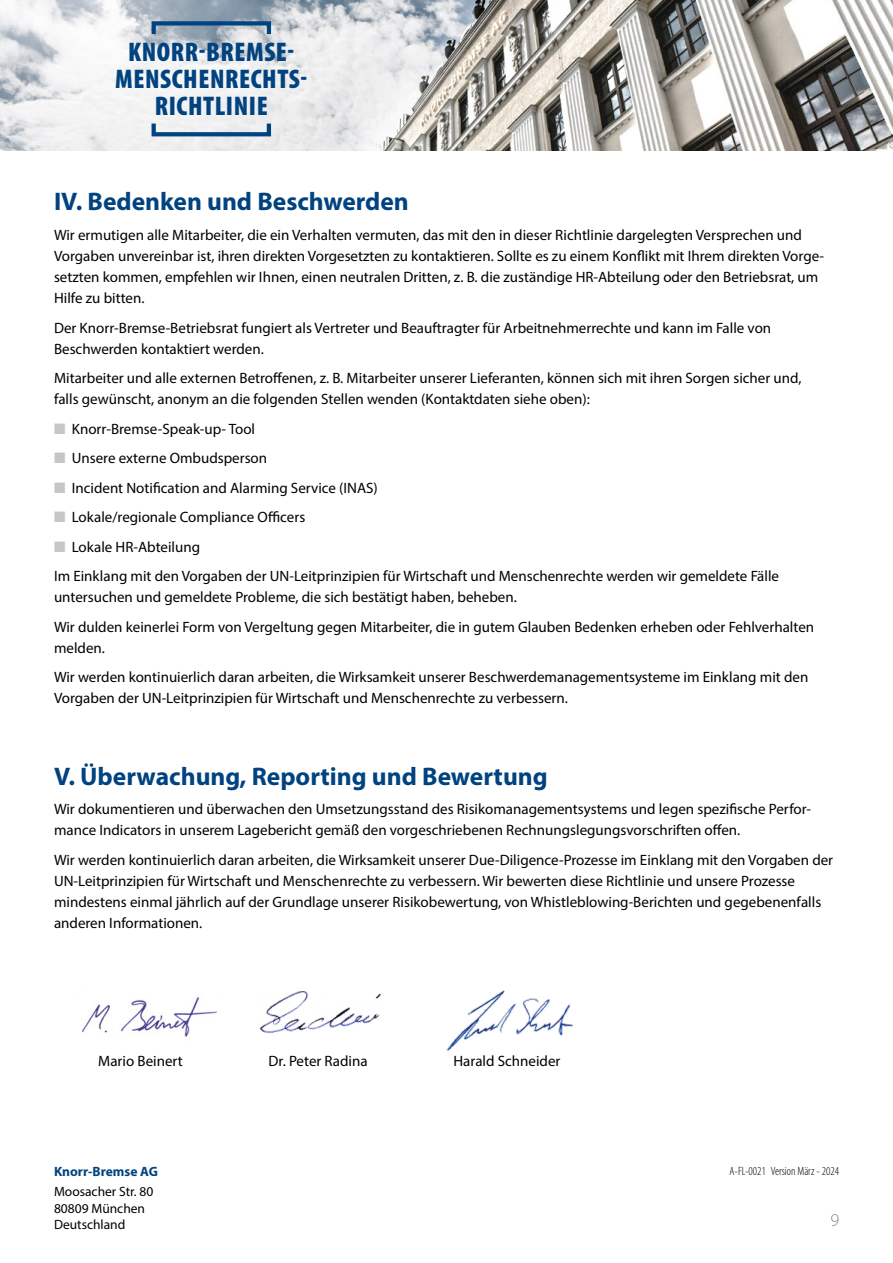
<style>
.page{position:relative;width:893px;height:1263px;background:#fff}
.page>*{position:absolute;margin:0;border:0;box-sizing:border-box;transform-origin:0 0}
.t1{font:900 condensed 27px/27px "Myriad Pro";letter-spacing:.02em;color:#004380;text-align:center}
.t2{font:700 25.5px "Myriad Pro";color:#004380}
.t3{font:300 18px "Myriad Pro";color:#878787}
.t4{font:15px/21px "Myriad Pro";color:#000}
.t5{font:13.5px/16.5px "Myriad Pro";color:#000}
.t6{font:700 13.5px "Myriad Pro";color:#004380}
.t7{font:300 condensed 12px "Myriad Pro";color:#000}
.s1{color:#c6c6c6}
</style>
<div class="page">
<img style="left:0;top:0;width:893px;height:151px">
<img style="left:259px;top:991px;width:122px;height:42px">
<img style="left:82px;top:997px;width:136px;height:40px">
<img style="left:446px;top:990px;width:127px;height:62px">
<div style="left:152px;top:121px;width:119px;height:15px;border:4px solid #004380"></div>
<div style="left:152px;top:21px;width:119px;height:15px;border:4px solid #004380"></div>
<h1 class="t1" style="left:115px;top:38px;width:194px">KNORR-BREMSE-<br>MENSCHENRECHTS-<br>RICHTLINIE</h1>
<h2 class="t2" style="left:54px;top:185px;width:356px">IV. Bedenken und Beschwerden</h2>
<p class="t4" style="left:54px;top:224px;width:772px">Wir ermutigen alle Mitarbeiter, die ein Verhalten vermuten, das mit den in dieser Richtlinie dargelegten Versprechen und Vorgaben unvereinbar ist, ihren direkten Vorgesetzten zu kontaktieren. Sollte es zu einem Konflikt mit Ihrem direkten Vorge&shy;setzten kommen, empfehlen wir Ihnen, einen neutralen Dritten, z. B. die zuständige HR-Abteilung oder den Betriebsrat, um Hilfe zu bitten.</p>
<p class="t4" style="left:54px;top:317px;width:719px">Der Knorr-Bremse-Betriebsrat fungiert als Vertreter und Beauftragter für Arbeitnehmerrechte und kann im Falle von<br>Beschwerden kontaktiert werden.</p>
<p class="t4" style="left:54px;top:367px;width:749px">Mitarbeiter und alle externen Betroffenen, z. B. Mitarbeiter unserer Lieferanten, können sich mit ihren Sorgen sicher und, falls gewünscht, anonym an die folgenden Stellen wenden (Kontaktdaten siehe oben):</p>
<p class="t4" style="left:54px;top:418px;width:203px"><span class="s1">■</span> Knorr-Bremse-Speak-up- Tool</p>
<p class="t4" style="left:54px;top:447px;width:215px"><span class="s1">■</span> Unsere externe Ombudsperson</p>
<p class="t4" style="left:54px;top:477px;width:325px"><span class="s1">■</span> Incident Notification and Alarming Service (INAS)</p>
<p class="t4" style="left:54px;top:506px;width:253px"><span class="s1">■</span> Lokale/regionale Compliance Officers</p>
<p class="t4" style="left:54px;top:531px;width:727px;line-height:29.5px"><span class="s1">■</span> Lokale HR-Abteilung<br>Im Einklang mit den Vorgaben der UN-Leitprinzipien für Wirtschaft und Menschenrechte werden wir gemeldete Fälle</p>
<p class="t4" style="left:54px;top:582px;width:762px;line-height:29.5px">untersuchen und gemeldete Probleme, die sich bestätigt haben, beheben.<br>Wir dulden keinerlei Form von Vergeltung gegen Mitarbeiter, die in gutem Glauben Bedenken erheben oder Fehlverhalten</p>
<p class="t4" style="left:54px;top:632px;width:756px;line-height:29.5px">melden.<br>Wir werden kontinuierlich daran arbeiten, die Wirksamkeit unserer Beschwerdemanagementsysteme im Einklang mit den</p>
<p class="t4" style="left:54px;top:687px;width:515px">Vorgaben der UN-Leitprinzipien für Wirtschaft und Menschenrechte zu verbessern.</p>
<h2 class="t2" style="left:54px;top:759px;width:495px">V. Überwachung, Reporting und Bewertung</h2>
<p class="t4" style="left:54px;top:798px;width:759px">Wir dokumentieren und überwachen den Umsetzungsstand des Risikomanagementsystems und legen spezifische Perfor&shy;mance Indicators in unserem Lagebericht gemäß den vorgeschriebenen Rechnungslegungsvorschriften offen.</p>
<p class="t4" style="left:54px;top:849px;width:781px">Wir werden kontinuierlich daran arbeiten, die Wirksamkeit unserer Due-Diligence-Prozesse im Einklang mit den Vorgaben der UN-Leitprinzipien für Wirtschaft und Menschenrechte zu verbessern. Wir bewerten diese Richtlinie und unsere Prozesse mindestens einmal jährlich auf der Grundlage unserer Risikobewertung, von Whistleblowing-Berichten und gegebenenfalls anderen Informationen.</p>
<p class="t4" style="left:98px;top:1050px;width:86px">Mario Beinert</p>
<p class="t4" style="left:269px;top:1050px;width:100px">Dr. Peter Radina</p>
<p class="t4" style="left:453px;top:1050px;width:109px">Harald Schneider</p>
<p class="t6" style="left:54px;top:1162px;width:105px">Knorr-Bremse AG</p>
<p class="t7" style="left:729px;top:1163px;width:111px">A-FL-0021 Version März - 2024</p>
<p class="t5" style="left:54px;top:1183px;width:101px">Moosacher Str. 80<br>80809 München<br>Deutschland</p>
<p class="t3" style="left:831px;top:1209px;width:10px">9</p>
</div>
